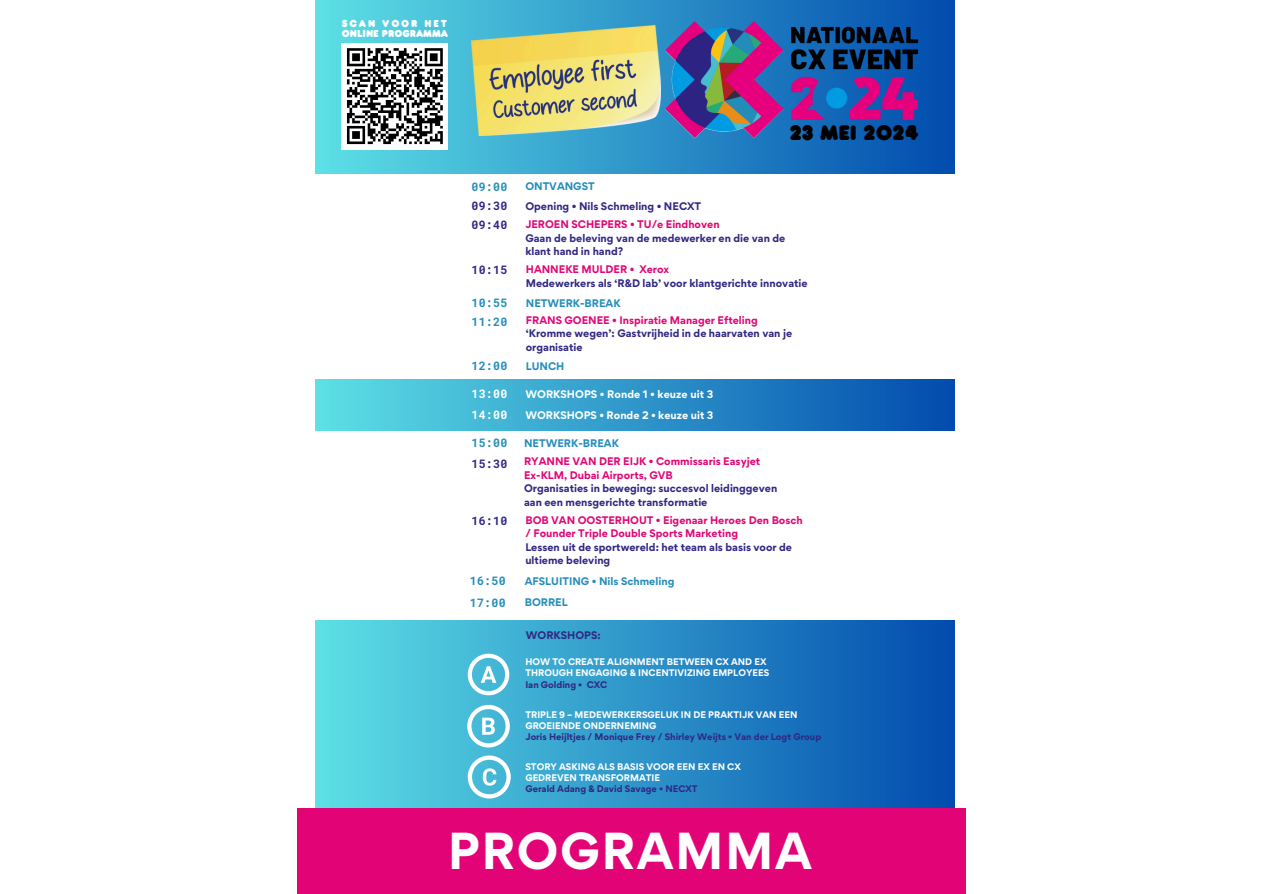
<style>
.page{position:relative;width:1263px;height:894px;background:#fff}
.page>*{position:absolute;margin:0;border:0;box-sizing:border-box;transform-origin:0 0}
.t1{font:700 46.35px "Gordita";letter-spacing:.035em;color:#fff}
.t2{font:21.75px "Frankfurter Com";color:#000}
.t3{font:700 11.7px "Roboto Mono";letter-spacing:.02em;color:#248dbb}
.t4{font:700 11.7px "Roboto Mono";letter-spacing:.02em;color:#312883}
.t5{font:700 11.7px "Roboto Mono";letter-spacing:.02em;color:#fff}
.t6{font:10.5px/9.6px "Frankfurter Com";color:#fff}
.t7{font:700 9.9px "Gordita";color:#248dbb}
.t8{font:700 9.9px "Gordita";color:#fff}
.t9{font:700 9.9px "Gordita";color:#312883}
.t10{font:700 9.75px/13.5px "Gordita";color:#312883}
.t11{font:700 9.75px/13.5px "Gordita";color:#e10675}
.t12{font:700 9.75px "Gordita";color:#248dbb}
.t13{font:700 8.55px/11.4px "Gordita";color:#fff}
.t14{font:700 8.55px "Gordita";color:#312883}
.s1{color:#e10675}
.s2{color:#312883}
</style>
<div class="page">
<div style="left:316px;top:0;width:638px;height:173px;background:linear-gradient(to right,#5de0e6,#014bad)"></div>
<div style="left:316px;top:620px;width:638px;height:189px;background:linear-gradient(to right,#5de0e6,#014bad)"></div>
<div style="left:297px;top:807px;width:669px;height:86px;background:#e20477"></div>
<div style="left:316px;top:379px;width:638px;height:51px;background:linear-gradient(to right,#5de0e6,#014bad)"></div>
<svg style="left:467px;top:704px;width:43px;height:43px"></svg>
<svg style="left:468px;top:755px;width:42px;height:43px"></svg>
<svg style="left:468px;top:653px;width:41px;height:42px"></svg>
<img style="left:666px;top:22px;width:119px;height:118px">
<img style="left:471px;top:22px;width:189px;height:118px">
<img style="left:783px;top:22px;width:137px;height:97px">
<div style="left:342px;top:43px;width:106px;height:106px;background:#fff"></div>
<svg style="left:347px;top:48px;width:96px;height:97px"></svg>
<p class="t6" style="left:342px;top:19px;width:108px">SCAN VOOR HET<br>ONLINE PROGRAMMA</p>
<h2 class="t2" style="left:790px;top:119px;width:130px">23 MEI 2024</h2>
<h2 class="t3" style="left:471px;top:179px;width:37px">09:00</h2>
<h3 class="t12" style="left:525px;top:179px;width:71px">ONTVANGST</h3>
<h4 class="t4" style="left:471px;top:198px;width:37px">09:30</h4>
<h2 class="t4" style="left:471px;top:217px;width:37px">09:40</h2>
<h3 class="t4" style="left:471px;top:262px;width:37px">10:15</h3>
<h2 class="t3" style="left:471px;top:294px;width:37px">10:55</h2>
<h4 class="t9" style="left:525px;top:199px;width:177px">Opening • Nils Schmeling • NECXT</h4>
<h2 class="t10" style="left:525px;top:217px;width:262px"><span class="s1">JEROEN SCHEPERS • TU/e Eindhoven<br></span>Gaan de beleving van de medewerker en die van de klant hand in hand?</h2>
<h4 class="t10" style="left:526px;top:262px;width:283px"><span class="s1">HANNEKE MULDER • Xerox<br></span>Medewerkers als ‘R&amp;D lab’ voor klantgerichte innovatie</h4>
<h2 class="t7" style="left:526px;top:296px;width:96px">NETWERK-BREAK</h2>
<p class="t3" style="left:471px;top:313px;width:37px">11:20</p>
<p class="t3" style="left:471px;top:357px;width:37px">12:00</p>
<h2 class="t5" style="left:471px;top:386px;width:37px">13:00</h2>
<h4 class="t5" style="left:471px;top:406px;width:37px">14:00</h4>
<h3 class="t10" style="left:526px;top:313px;width:268px"><span class="s1">FRANS GOENEE • Inspiratie Manager Efteling </span>‘Kromme wegen’: Gastvrijheid in de haarvaten van je organisatie</h3>
<h4 class="t7" style="left:526px;top:359px;width:40px">LUNCH</h4>
<h4 class="t8" style="left:525px;top:387px;width:189px">WORKSHOPS • Ronde 1 • keuze uit 3</h4>
<h2 class="t8" style="left:525px;top:408px;width:190px">WORKSHOPS • Ronde 2 • keuze uit 3</h2>
<h4 class="t3" style="left:471px;top:434px;width:37px">15:00</h4>
<h2 class="t7" style="left:524px;top:436px;width:96px">NETWERK-BREAK</h2>
<h2 class="t4" style="left:471px;top:455px;width:37px">15:30</h2>
<h4 class="t4" style="left:471px;top:512px;width:37px">16:10</h4>
<h2 class="t10" style="left:524px;top:454px;width:255px"><span class="s1">RYANNE VAN DER EIJK • Commissaris Easyjet Ex-KLM, Dubai Airports, GVB<br></span>Organisaties in beweging: succesvol leidinggeven aan een mensgerichte transformatie</h2>
<h3 class="t11" style="left:525px;top:513px;width:279px">BOB VAN OOSTERHOUT • Eigenaar Heroes Den Bosch / Founder Triple Double Sports Marketing<br><span class="s2">Lessen uit de sportwereld: het team als basis voor de ultieme beleving</span></h3>
<h4 class="t3" style="left:470px;top:572px;width:37px">16:50</h4>
<h2 class="t7" style="left:525px;top:574px;width:151px">AFSLUITING • Nils Schmeling</h2>
<h3 class="t3" style="left:470px;top:594px;width:37px">17:00</h3>
<h2 class="t7" style="left:525px;top:595px;width:44px">BORREL</h2>
<h5 class="t9" style="left:526px;top:628px;width:76px">WORKSHOPS:</h5>
<h2 class="t13" style="left:525px;top:655px;width:246px">HOW TO CREATE ALIGNMENT BETWEEN CX AND EX<br>THROUGH ENGAGING &amp; INCENTIVIZING EMPLOYEES</h2>
<h3 class="t14" style="left:525px;top:678px;width:83px">Ian Golding • CXC</h3>
<p class="t13" style="left:525px;top:708px;width:274px">TRIPLE 9 – MEDEWERKERSGELUK IN DE PRAKTIJK VAN EEN<br>GROEIENDE ONDERNEMING</p>
<p class="t14" style="left:525px;top:731px;width:297px">Joris Heijltjes / Monique Frey / Shirley Weijts • Van der Logt Group</p>
<p class="t13" style="left:525px;top:760px;width:217px">STORY ASKING ALS BASIS VOOR EEN EX EN CX<br>GEDREVEN TRANSFORMATIE</p>
<p class="t14" style="left:525px;top:783px;width:174px">Gerald Adang &amp; David Savage • NECXT</p>
<h2 class="t1" style="left:448px;top:819px;width:365px">PROGRAMMA</h2>
</div>
